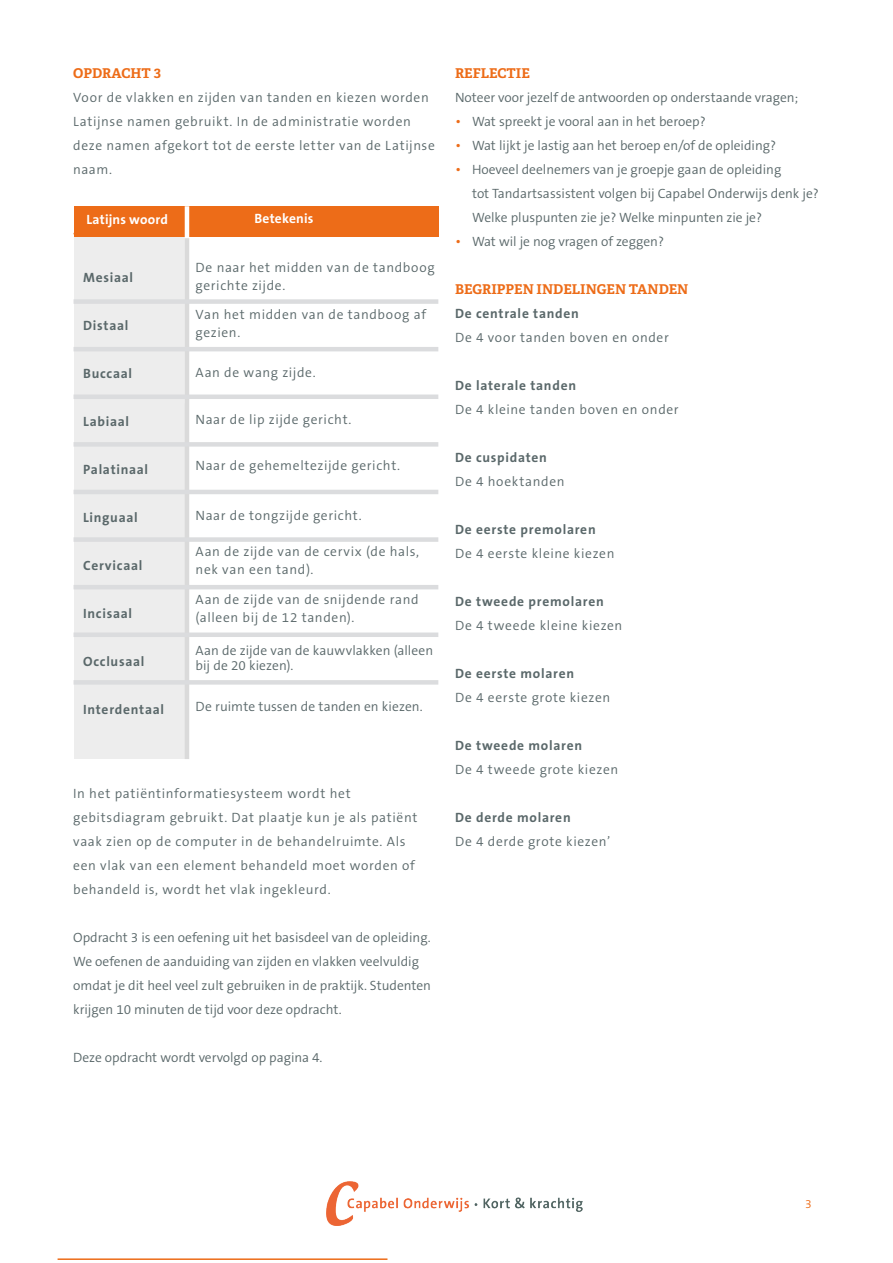
<style>
.page{position:relative;width:893px;height:1263px;background:#fff}
.page>*{position:absolute;margin:0;border:0;box-sizing:border-box;transform-origin:0 0}
.t1{font:300 13.5px/24px "The Sans B4";letter-spacing:.035em;color:#5a686a}
.t2{font:300 13.5px/24px "The Sans B4";color:#5a686a}
.t3{font:700 13.5px "The Sans B7";letter-spacing:.055em;color:#5a686a}
.t4{font:300 13.5px/15px "The Sans B4";letter-spacing:.005em;color:#5a686a}
.t5{font:700 13.5px "Adelle";color:#ed6c18}
.t6{font:700 13.5px "The Sans B7";letter-spacing:.015em;color:#fff}
.t7{font:300 12px "The Sans B4";color:#ed6c18}
.s1{font-size:15px;color:#ed6c18}
</style>
<div class="page">
<hr style="left:58px;top:1258px;width:329px;height:2px;background:#ed6c18">
<div style="left:74px;top:237px;width:113px;height:522px;background:#ededed"></div>
<div style="left:74px;top:206px;width:364px;height:31px;background:#ed6c18"></div>
<hr style="left:185px;top:206px;width:4px;height:197px;background:#fff">
<hr style="left:185px;top:238px;width:4px;height:521px;background:#dadada">
<div style="left:74px;top:299px;width:364px;height:5px;background:#dbdcde"></div>
<hr style="left:74px;top:347px;width:364px;height:4px;background:#dbdcde">
<div style="left:74px;top:394px;width:364px;height:5px;background:#dbdcde"></div>
<div style="left:74px;top:442px;width:364px;height:5px;background:#dbdcde"></div>
<hr style="left:74px;top:490px;width:364px;height:4px;background:#dbdcde">
<div style="left:74px;top:537px;width:364px;height:5px;background:#dbdcde"></div>
<hr style="left:74px;top:585px;width:364px;height:4px;background:#dbdcde">
<div style="left:74px;top:632px;width:364px;height:5px;background:#dbdcde"></div>
<div style="left:74px;top:680px;width:364px;height:5px;background:#dbdcde"></div>
<img style="left:326px;top:1182px;width:257px;height:44px">
<p class="t5" style="left:73px;top:65px;width:89px">OPDRACHT 3</p>
<p class="t1" style="left:73px;top:86px;width:363px">Voor de vlakken en zijden van tanden en kiezen worden Latijnse namen gebruikt. In de administratie worden deze namen afgekort tot de eerste letter van de Latijnse naam.</p>
<p class="t6" style="left:86px;top:212px;width:83px">Latijns woord</p>
<p class="t6" style="left:254px;top:211px;width:61px">Betekenis</p>
<p class="t3" style="left:83px;top:270px;width:52px">Mesiaal</p>
<p class="t3" style="left:83px;top:318px;width:47px">Distaal</p>
<p class="t3" style="left:83px;top:366px;width:51px">Buccaal</p>
<p class="t3" style="left:83px;top:414px;width:48px">Labiaal</p>
<p class="t3" style="left:83px;top:462px;width:67px">Palatinaal</p>
<p class="t3" style="left:83px;top:510px;width:56px">Linguaal</p>
<p class="t3" style="left:83px;top:558px;width:61px">Cervicaal</p>
<p class="t3" style="left:83px;top:606px;width:51px">Incisaal</p>
<p class="t3" style="left:83px;top:654px;width:63px">Occlusaal</p>
<p class="t3" style="left:83px;top:702px;width:83px">Interdentaal</p>
<p class="t1" style="left:196px;top:259px;width:241px;line-height:18px">De naar het midden van de tandboog gerichte zijde.</p>
<p class="t1" style="left:196px;top:306px;width:232px;line-height:18px">Van het midden van de tandboog af gezien.</p>
<p class="t1" style="left:196px;top:361px;width:122px">Aan de wang zijde.</p>
<p class="t1" style="left:196px;top:408px;width:157px">Naar de lip zijde gericht.</p>
<p class="t1" style="left:196px;top:454px;width:206px">Naar de gehemeltezijde gericht.</p>
<p class="t1" style="left:196px;top:504px;width:168px">Naar de tongzijde gericht.</p>
<p class="t1" style="left:196px;top:543px;width:225px;line-height:18px">Aan de zijde van de cervix (de hals, nek van een tand).</p>
<p class="t1" style="left:196px;top:591px;width:225px;line-height:18px">Aan de zijde van de snijdende rand (alleen bij de 12 tanden).</p>
<p class="t4" style="left:196px;top:643px;width:239px">Aan de zijde van de kauwvlakken (alleen bij de 20 kiezen).</p>
<p class="t4" style="left:196px;top:699px;width:229px">De ruimte tussen de tanden en kiezen.</p>
<p class="t1" style="left:73px;top:782px;width:346px">In het patiëntinformatiesysteem wordt het gebitsdiagram gebruikt. Dat plaatje kun je als patiënt vaak zien op de computer in de behandelruimte. Als een vlak van een element behandeld moet worden of behandeld is, wordt het vlak ingekleurd.</p>
<p class="t2" style="left:73px;top:926px;width:359px">Opdracht 3 is een oefening uit het basisdeel van de opleiding.<br>We oefenen de aanduiding van zijden en vlakken veelvuldig omdat je dit heel veel zult gebruiken in de praktijk. Studenten krijgen 10 minuten de tijd voor deze opdracht.</p>
<p class="t2" style="left:73px;top:1046px;width:251px">Deze opdracht wordt vervolgd op pagina 4.</p>
<p class="t5" style="left:455px;top:65px;width:76px">REFLECTIE</p>
<p class="t2" style="left:455px;top:86px;width:345px">Noteer voor jezelf de antwoorden op onderstaande vragen;</p>
<p class="t2" style="left:455px;top:110px;width:252px"><span class="s1">•</span> Wat spreekt je vooral aan in het beroep?</p>
<p class="t2" style="left:455px;top:134px;width:323px"><span class="s1">•</span> Wat lijkt je lastig aan het beroep en/of de opleiding?</p>
<p class="t2" style="left:455px;top:158px;width:328px"><span class="s1">•</span> Hoeveel deelnemers van je groepje gaan de opleiding</p>
<p class="t2" style="left:472px;top:182px;width:348px">tot Tandartsassistent volgen bij Capabel Onderwijs denk je?<br>Welke pluspunten zie je? Welke minpunten zie je?</p>
<p class="t2" style="left:455px;top:230px;width:210px"><span class="s1">•</span> Wat wil je nog vragen of zeggen?</p>
<p class="t5" style="left:455px;top:281px;width:235px">BEGRIPPEN INDELINGEN TANDEN</p>
<p class="t3" style="left:455px;top:306px;width:125px">De centrale tanden</p>
<p class="t1" style="left:455px;top:326px;width:215px">De 4 voor tanden boven en onder</p>
<p class="t3" style="left:455px;top:378px;width:123px">De laterale tanden</p>
<p class="t1" style="left:455px;top:398px;width:225px">De 4 kleine tanden boven en onder</p>
<p class="t3" style="left:455px;top:450px;width:93px">De cuspidaten</p>
<p class="t1" style="left:455px;top:470px;width:111px">De 4 hoektanden</p>
<p class="t3" style="left:455px;top:522px;width:142px">De eerste premolaren</p>
<p class="t1" style="left:455px;top:542px;width:161px">De 4 eerste kleine kiezen</p>
<p class="t3" style="left:455px;top:594px;width:150px">De tweede premolaren</p>
<p class="t1" style="left:455px;top:614px;width:169px">De 4 tweede kleine kiezen</p>
<p class="t3" style="left:455px;top:666px;width:121px">De eerste molaren</p>
<p class="t1" style="left:455px;top:686px;width:157px">De 4 eerste grote kiezen</p>
<p class="t3" style="left:455px;top:738px;width:129px">De tweede molaren</p>
<p class="t1" style="left:455px;top:758px;width:165px">De 4 tweede grote kiezen</p>
<p class="t3" style="left:455px;top:810px;width:117px">De derde molaren</p>
<p class="t1" style="left:455px;top:830px;width:157px">De 4 derde grote kiezen’</p>
<p class="t7" style="left:805px;top:1198px;width:8px">3</p>
</div>
